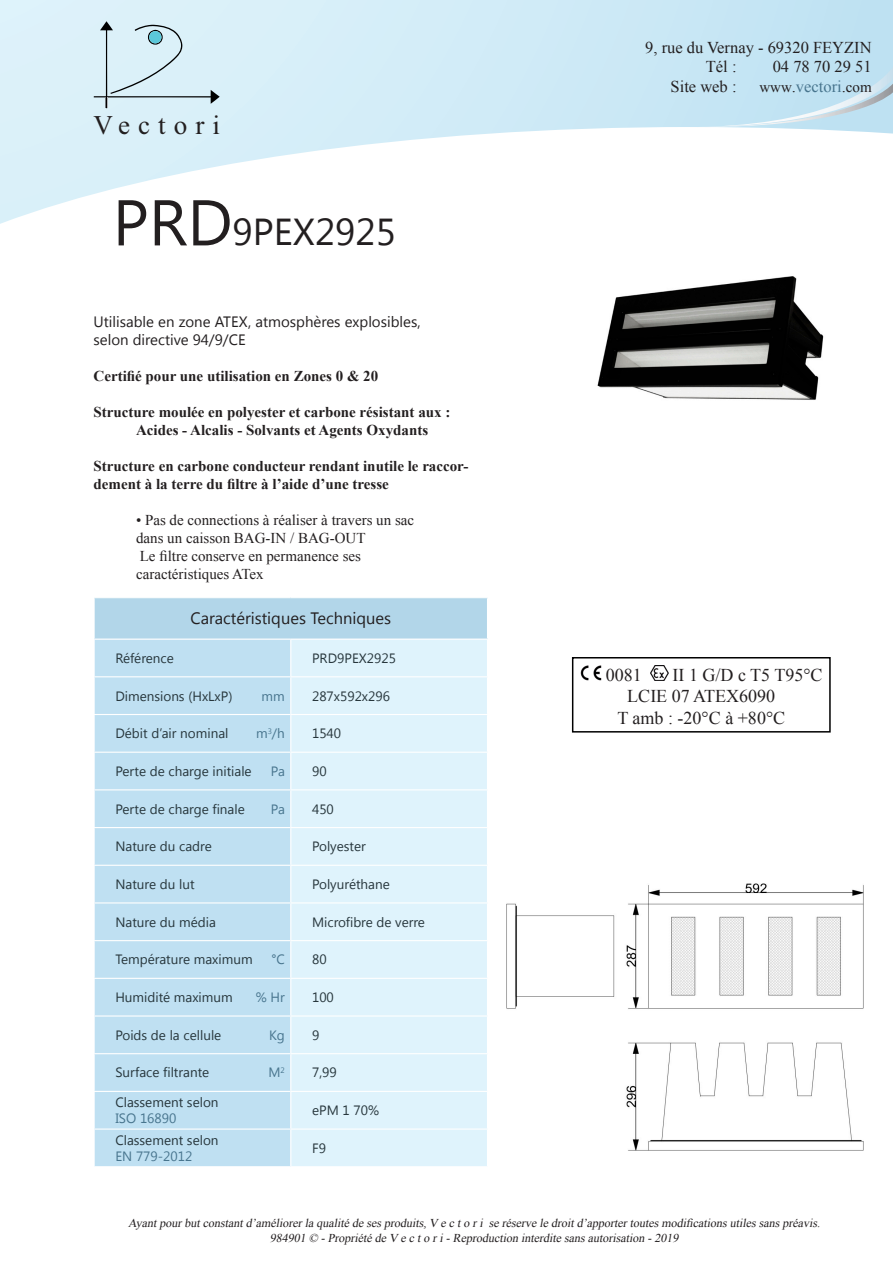
<style>
.page{position:relative;width:893px;height:1263px;background:#fff}
.page>*{position:absolute;margin:0;border:0;box-sizing:border-box;transform-origin:0 0}
.Titre_3{font:37.5px "Khmer UI";color:#231f20}
.t1{font:27px "Times New Roman";letter-spacing:.3em;color:#231f20}
.t2{font:18px "Times New Roman";color:#231f20}
.t3{font:16.5px "Times New Roman";color:#231f20}
.t4{font:16.5px "Khmer UI";color:#231f20}
.t5{font:16.5px "Times New Roman";color:#48758e}
.t6{font:700 15px/18px "Times New Roman";color:#231f20}
.t7{font:15px "Times New Roman";color:#231f20}
.t8{font:15px "Khmer UI";color:#231f20}
.tableau_gauche{font:13.5px/16.2px "Khmer UI";color:#27363c}
.tableau_gauche-2{font:13.5px "Khmer UI";letter-spacing:-.015em;color:#48758e}
.t9{font:italic 12px "Times New Roman";color:#231f20}
.s1{font-size:64.5px}
.s2{color:#48758e}
.s3{font-size:15px;color:#231f20}
.s4{color:#231f20}
</style>
<div class="page">
<svg style="left:0;top:0;width:893px;height:224px"></svg>
<svg style="left:679px;top:67px;width:214px;height:60px;background:#c3e2f1"></svg>
<img style="left:516px;top:139px;width:332px;height:261px">
<img style="left:580px;top:666px;width:21px;height:15px">
<img style="left:651px;top:666px;width:17px;height:15px">
<div style="left:572px;top:657px;width:259px;height:75px;border:2px solid #000"></div>
<img style="left:507px;top:884px;width:356px;height:266px">
<svg style="left:94px;top:21px;width:126px;height:87px;background:#cce1e9"></svg>
<div style="left:94px;top:598px;width:393px;height:41px;background:#b2d6e9"></div>
<div style="left:95px;top:640px;width:195px;height:526px;background:#bfe0f2"></div>
<div style="left:291px;top:640px;width:196px;height:526px;background:#dff3fc"></div>
<hr style="left:94px;top:598px;width:1px;height:40px;background:#fff">
<hr style="left:94px;top:638px;width:197px;height:2px;background:#fff">
<hr style="left:291px;top:638px;width:197px;height:2px;background:#fff">
<hr style="left:94px;top:676px;width:197px;height:1px;background:#fff">
<hr style="left:291px;top:676px;width:197px;height:1px;background:#fff">
<hr style="left:94px;top:714px;width:197px;height:1px;background:#fff">
<hr style="left:94px;top:752px;width:197px;height:1px;background:#fff">
<hr style="left:291px;top:752px;width:197px;height:1px;background:#fff">
<hr style="left:94px;top:789px;width:197px;height:1px;background:#fff">
<hr style="left:291px;top:789px;width:197px;height:1px;background:#fff">
<hr style="left:94px;top:827px;width:197px;height:1px;background:#fff">
<hr style="left:291px;top:827px;width:197px;height:1px;background:#fff">
<hr style="left:94px;top:865px;width:197px;height:1px;background:#fff">
<hr style="left:291px;top:865px;width:197px;height:1px;background:#fff">
<hr style="left:94px;top:902px;width:197px;height:1px;background:#fff">
<hr style="left:291px;top:902px;width:197px;height:1px;background:#fff">
<hr style="left:94px;top:940px;width:197px;height:1px;background:#fff">
<hr style="left:291px;top:940px;width:197px;height:1px;background:#fff">
<hr style="left:94px;top:978px;width:197px;height:1px;background:#fff">
<hr style="left:291px;top:978px;width:197px;height:1px;background:#fff">
<hr style="left:94px;top:1015px;width:197px;height:1px;background:#fff">
<hr style="left:291px;top:1015px;width:197px;height:1px;background:#fff">
<hr style="left:94px;top:1053px;width:197px;height:1px;background:#fff">
<hr style="left:291px;top:1053px;width:197px;height:1px;background:#fff">
<hr style="left:94px;top:1091px;width:197px;height:1px;background:#fff">
<hr style="left:291px;top:1091px;width:197px;height:1px;background:#fff">
<hr style="left:94px;top:1128px;width:197px;height:2px;background:#fff">
<hr style="left:291px;top:1128px;width:197px;height:2px;background:#fff">
<hr style="left:291px;top:714px;width:197px;height:1px;background:#fff">
<p class="t1" style="left:94px;top:107px;width:128px">Vectori</p>
<p class="Titre_3" style="left:113px;top:211px;width:285px"><span class="s1">PRD</span>9PEX2925</p>
<p class="t8" style="left:94px;top:313px;width:329px">Utilisable en zone ATEX, atmosphères explosibles,</p>
<p class="t8" style="left:94px;top:331px;width:154px">selon directive 94/9/CE</p>
<p class="t6" style="left:94px;top:367px;width:286px">Certifié pour une utilisation en Zones 0 &amp; 20</p>
<p class="t6" style="left:94px;top:403px;width:358px">Structure moulée en polyester et carbone résistant aux :</p>
<p class="t6" style="left:136px;top:421px;width:294px">Acides - Alcalis - Solvants et Agents Oxydants</p>
<p class="t6" style="left:94px;top:457px;width:376px">Structure en carbone conducteur rendant inutile le raccor&shy;dement à la terre du filtre à l’aide d’une tresse</p>
<p class="t7" style="left:136px;top:510px;width:280px">• Pas de connections à réaliser à travers un sac</p>
<p class="t7" style="left:136px;top:528px;width:231px">dans un caisson BAG-IN / BAG-OUT</p>
<p class="t7" style="left:140px;top:546px;width:223px">Le filtre conserve en permanence ses</p>
<p class="t7" style="left:136px;top:564px;width:129px">caractéristiques ATex</p>
<p class="t4" style="left:191px;top:609px;width:202px">Caractéristiques Techniques</p>
<p class="tableau_gauche" style="left:115px;top:650px;width:60px">Référence</p>
<p class="tableau_gauche" style="left:312px;top:650px;width:85px">PRD9PEX2925</p>
<p class="tableau_gauche" style="left:115px;top:688px;width:119px">Dimensions (HxLxP)</p>
<p class="tableau_gauche-2" style="left:262px;top:688px;width:25px">mm</p>
<p class="tableau_gauche" style="left:312px;top:688px;width:79px">287x592x296</p>
<p class="tableau_gauche" style="left:115px;top:725px;width:115px">Débit d’air nominal</p>
<p class="tableau_gauche-2" style="left:256px;top:726px;width:30px">m<sup>3</sup>/h</p>
<p class="tableau_gauche" style="left:312px;top:725px;width:31px">1540</p>
<p class="tableau_gauche" style="left:115px;top:763px;width:138px">Perte de charge initiale</p>
<p class="tableau_gauche-2" style="left:271px;top:763px;width:15px">Pa</p>
<p class="tableau_gauche" style="left:312px;top:763px;width:16px">90</p>
<p class="tableau_gauche" style="left:115px;top:801px;width:131px">Perte de charge finale</p>
<p class="tableau_gauche-2" style="left:271px;top:801px;width:15px">Pa</p>
<p class="tableau_gauche" style="left:312px;top:801px;width:23px">450</p>
<p class="tableau_gauche" style="left:115px;top:838px;width:98px">Nature du cadre</p>
<p class="tableau_gauche" style="left:312px;top:838px;width:55px">Polyester</p>
<p class="tableau_gauche" style="left:115px;top:876px;width:81px">Nature du lut</p>
<p class="tableau_gauche" style="left:312px;top:876px;width:79px">Polyuréthane</p>
<p class="tableau_gauche" style="left:115px;top:914px;width:102px">Nature du média</p>
<p class="tableau_gauche" style="left:312px;top:914px;width:114px">Microfibre de verre</p>
<p class="tableau_gauche" style="left:115px;top:952px;width:139px">Température maximum</p>
<p class="tableau_gauche-2" style="left:271px;top:952px;width:15px">°C</p>
<p class="tableau_gauche" style="left:312px;top:952px;width:16px">80</p>
<p class="tableau_gauche" style="left:115px;top:989px;width:119px">Humidité maximum</p>
<p class="tableau_gauche-2" style="left:256px;top:989px;width:31px">% Hr</p>
<p class="tableau_gauche" style="left:312px;top:989px;width:23px">100</p>
<p class="tableau_gauche" style="left:115px;top:1027px;width:107px">Poids de la cellule</p>
<p class="tableau_gauche-2" style="left:269px;top:1027px;width:17px">Kg</p>
<p class="tableau_gauche" style="left:312px;top:1027px;width:9px">9</p>
<p class="tableau_gauche" style="left:115px;top:1065px;width:95px">Surface filtrante</p>
<p class="tableau_gauche-2" style="left:269px;top:1065px;width:18px">M<sup>2</sup></p>
<p class="tableau_gauche" style="left:312px;top:1065px;width:26px">7,99</p>
<p class="tableau_gauche" style="left:115px;top:1094px;width:105px">Classement selon<br><span class="s2">ISO 16890</span></p>
<p class="tableau_gauche" style="left:312px;top:1102px;width:69px">ePM 1 70%</p>
<p class="tableau_gauche" style="left:115px;top:1132px;width:105px">Classement selon<br><span class="s2">EN 779-2012</span></p>
<p class="tableau_gauche" style="left:312px;top:1140px;width:15px">F9</p>
<p class="t3" style="left:645px;top:36px;width:228px">9, rue du Vernay - 69320 FEYZIN</p>
<p class="t3" style="left:706px;top:56px;width:32px">Tél :</p>
<p class="t3" style="left:773px;top:56px;width:100px">04 78 70 29 51</p>
<p class="t3" style="left:671px;top:75px;width:67px">Site web :</p>
<p class="t5" style="left:759px;top:75px;width:114px"><span class="s3">www</span><span class="s4">.</span>vectori<span class="s4">.</span><span class="s3">com</span></p>
<p class="t2" style="left:606px;top:663px;width:37px">0081</p>
<p class="t2" style="left:673px;top:663px;width:152px">II 1 G/D c T5 T95°C</p>
<p class="t2" style="left:627px;top:684px;width:149px">LCIE 07 ATEX6090</p>
<p class="t2" style="left:617px;top:706px;width:169px">T amb : -20°C à +80°C</p>
<p class="t9" style="left:128px;top:1215px;width:696px">Ayantpourbutconstantd’améliorerla qualité de sesproduits,V e c to ri se réserve le droitd’apportertoutesmodificationsutilessanspréavis.</p>
<p class="t9" style="left:270px;top:1229px;width:413px">984901 © -Propriété de V e c to ri-Reproduction interdite sansautorisation -2019</p>
</div>
